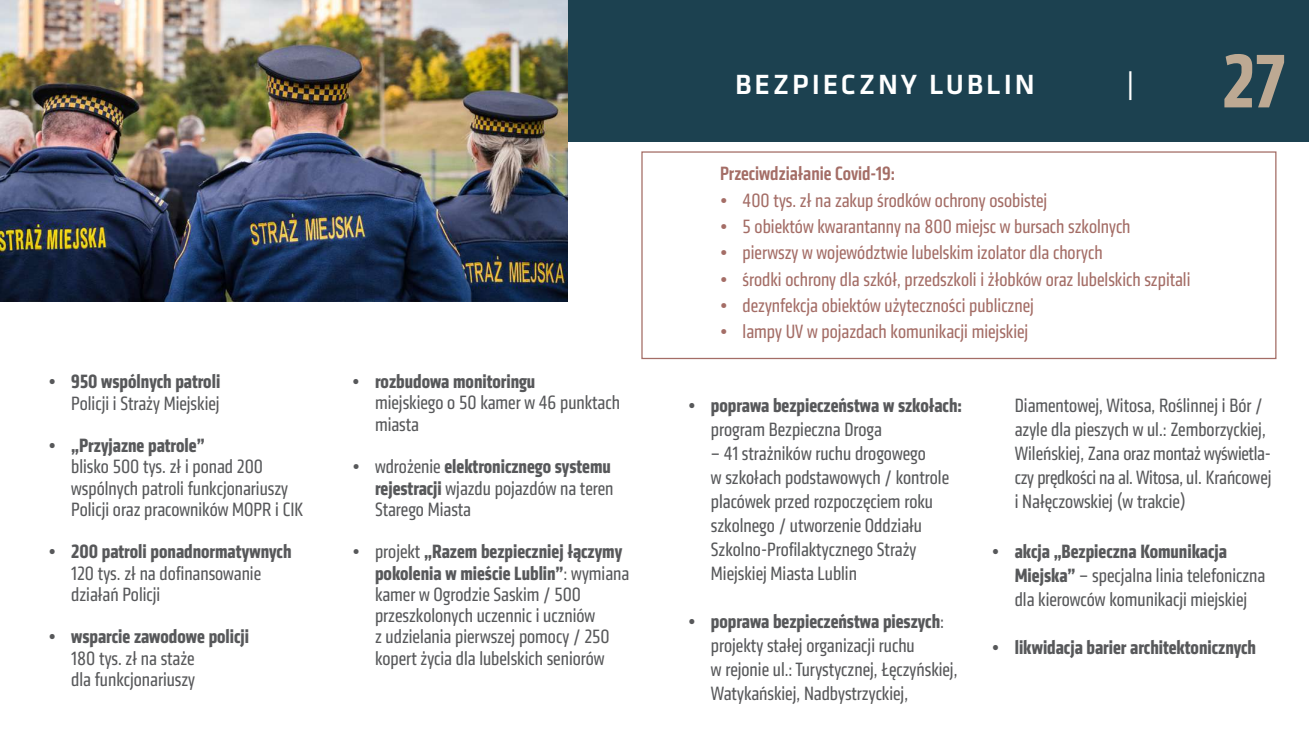
<style>
.page{position:relative;width:1309px;height:732px;background:#fff}
.page>*{position:absolute;margin:0;border:0;box-sizing:border-box;transform-origin:0 0}
.t1{font:700 78.75px "Klavika Condensed";color:#bda993}
.t2{font:500 28.75px "Klavika";letter-spacing:.1em;color:#fff}
.t3{font:20px/24px "Klavika Condensed";color:#57585a}
.t4{font:20px "Klavika Condensed";color:#a46d66}
.t5{font:700 20px "Klavika Condensed";color:#57585a}
.t6{font:500 20px "Klavika Condensed";color:#a46d66}
.s1{font-weight:700}
</style>
<div class="page">
<div style="left:416px;top:0;width:893px;height:142px;background:#1c4150"></div>
<img style="left:0;top:0;width:568px;height:301px">
<div style="left:641px;top:151px;width:635px;height:208px;border:1px solid #a46d66"></div>
<p class="t5" style="left:49px;top:368px;width:173px">• 950 wspólnych patroli</p>
<p class="t3" style="left:71px;top:391px;width:150px">Policji i Straży Miejskiej</p>
<p class="t5" style="left:49px;top:432px;width:157px">• „Przyjazne patrole”</p>
<p class="t3" style="left:71px;top:456px;width:233px;line-height:21.2px">blisko 500 tys. zł i ponad 200 wspólnych patroli funkcjonariuszy<br>Policji oraz pracowników MOPR i CIK</p>
<p class="t5" style="left:49px;top:538px;width:244px">• 200 patroli ponadnormatywnych</p>
<p class="t3" style="left:71px;top:562px;width:191px;line-height:21.2px">120 tys. zł na dofinansowanie działań Policji</p>
<p class="t5" style="left:49px;top:623px;width:202px">• wsparcie zawodowe policji</p>
<p class="t3" style="left:71px;top:647px;width:125px;line-height:21.2px">180 tys. zł na staże dla funkcjonariuszy</p>
<p class="t5" style="left:353px;top:368px;width:184px">• rozbudowa monitoringu</p>
<p class="t3" style="left:375px;top:392px;width:246px;line-height:21.2px">miejskiego o 50 kamer w 46 punktach miasta</p>
<p class="t3" style="left:375px;top:456px;width:240px;line-height:21.2px;text-indent:-22px">• wdrożenie <span class="s1">elektronicznego systemu rejestracji</span> wjazdu pojazdów na teren<br>Starego Miasta</p>
<p class="t3" style="left:375px;top:541px;width:256px;line-height:21.2px;text-indent:-22px">• projekt <span class="s1">„Razem bezpieczniej łączymy pokolenia w mieście Lublin”</span>: wymiana kamer w Ogrodzie Saskim / 500 przeszkolonych uczennic i uczniów<br>z udzielania pierwszej pomocy / 250 kopert życia dla lubelskich seniorów</p>
<h2 class="t2" style="left:735px;top:65px;width:301px">BEZPIECZNY LUBLIN</h2>
<h2 class="t2" style="left:1127px;top:65px;width:9px">|</h2>
<p class="t6" style="left:720px;top:161px;width:176px">Przeciwdziałanie Covid-19:</p>
<p class="t4" style="left:720px;top:188px;width:329px">• 400 tys. zł na zakup środków ochrony osobistej</p>
<p class="t4" style="left:720px;top:215px;width:412px">• 5 obiektów kwarantanny na 800 miejsc w bursach szkolnych</p>
<p class="t4" style="left:720px;top:241px;width:384px">• pierwszy w województwie lubelskim izolator dla chorych</p>
<p class="t4" style="left:720px;top:267px;width:472px">• środki ochrony dla szkół, przedszkoli i żłobków oraz lubelskich szpitali</p>
<p class="t4" style="left:720px;top:293px;width:315px">• dezynfekcja obiektów użyteczności publicznej</p>
<p class="t4" style="left:720px;top:320px;width:310px">• lampy UV w pojazdach komunikacji miejskiej</p>
<h1 class="t1" style="left:1222px;top:30px;width:65px">27</h1>
<p class="t5" style="left:688px;top:392px;width:275px">• poprawa bezpieczeństwa w szkołach:</p>
<p class="t3" style="left:711px;top:417px;width:172px">program Bezpieczna Droga</p>
<p class="t3" style="left:711px;top:441px;width:240px">– 41 strażników ruchu drogowego<br>w szkołach podstawowych / kontrole placówek przed rozpoczęciem roku szkolnego / utworzenie Oddziału<br>Szkolno-Profilaktycznego Straży<br>Miejskiej Miasta Lublin</p>
<p class="t3" style="left:711px;top:609px;width:248px;text-indent:-22px"><span class="s1">• poprawa bezpieczeństwa pieszych</span>: projekty stałej organizacji ruchu<br>w rejonie ul.: Turystycznej, Łęczyńskiej, Watykańskiej, Nadbystrzyckiej,</p>
<p class="t3" style="left:1015px;top:393px;width:258px">Diamentowej, Witosa, Roślinnej i Bór / azyle dla pieszych w ul.: Zemborzyckiej, Wileńskiej, Zana oraz montaż wyświetla&shy;czy prędkości na al. Witosa, ul. Krańcowej i Nałęczowskiej (w trakcie)</p>
<p class="t3" style="left:1015px;top:539px;width:252px;text-indent:-22px"><span class="s1">• akcja „Bezpieczna Komunikacja<br>Miejska”</span> – specjalna linia telefoniczna dla kierowców komunikacji miejskiej</p>
<p class="t5" style="left:992px;top:634px;width:265px">• likwidacja barier architektonicznych</p>
</div>
